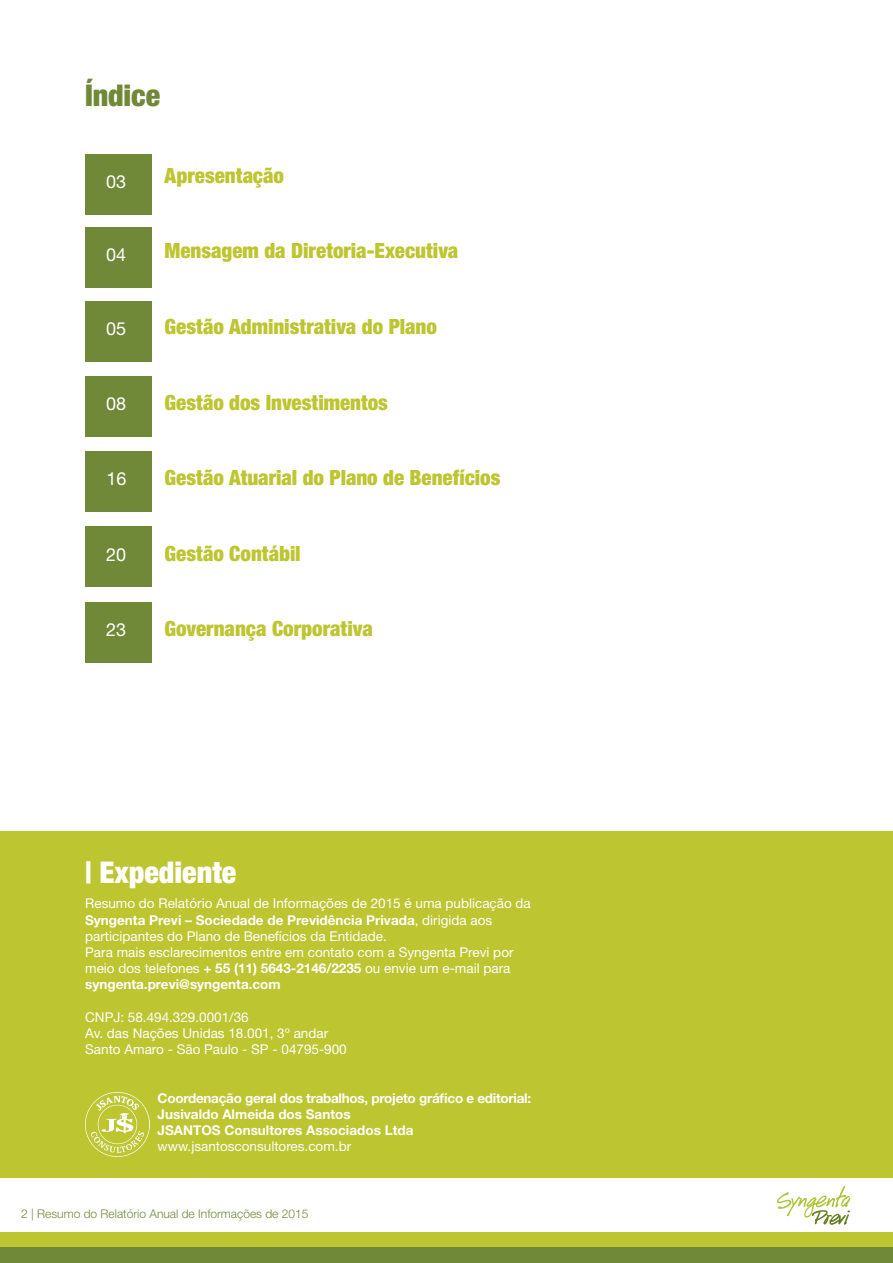
<style>
.page{position:relative;width:893px;height:1263px;background:#fff}
.page>*{position:absolute;margin:0;border:0;box-sizing:border-box;transform-origin:0 0}
.t1{font:900 condensed 30px "Helvetica Neue LT Std";color:#fff}
.t2{font:900 condensed 30px "Helvetica Neue LT Std";letter-spacing:-.005em;color:#708938}
.t3{font:900 condensed 21px "Helvetica Neue LT Std";color:#bdc531}
.t4{font:18px "Helvetica Neue LT Std";color:#fff}
.t5{font:13.5px/16.2px "Helvetica Neue LT Std";color:#fff}
.t6{font:700 13.5px/16.2px "Helvetica Neue LT Std";color:#fff}
.t7{font:300 12px "Helvetica Neue LT Std";color:#708938}
.s1{font-weight:700}
</style>
<div class="page">
<svg style="left:777px;top:1185px;width:73px;height:40px"></svg>
<div style="left:0;top:1247px;width:893px;height:16px;background:#708938"></div>
<div style="left:0;top:1232px;width:893px;height:15px;background:#bdc531"></div>
<div style="left:0;top:832px;width:893px;height:346px;background:#bdc531"></div>
<div style="left:85px;top:227px;width:66px;height:61px;background:#708938"></div>
<div style="left:85px;top:301px;width:66px;height:61px;background:#708938"></div>
<div style="left:85px;top:376px;width:66px;height:60px;background:#708938"></div>
<div style="left:85px;top:451px;width:66px;height:61px;background:#708938"></div>
<div style="left:85px;top:526px;width:66px;height:61px;background:#708938"></div>
<div style="left:85px;top:602px;width:66px;height:61px;background:#708938"></div>
<div style="left:85px;top:154px;width:66px;height:60px;background:#708938"></div>
<img style="left:85px;top:1092px;width:64px;height:64px">
<h1 class="t2" style="left:85px;top:77px;width:77px">Índice</h1>
<h3 class="t4" style="left:106px;top:171px;width:22px">03</h3>
<h2 class="t3" style="left:165px;top:162px;width:121px">Apresentação</h2>
<h3 class="t4" style="left:106px;top:244px;width:22px">04</h3>
<h2 class="t3" style="left:165px;top:238px;width:295px">Mensagem da Diretoria-Executiva</h2>
<h3 class="t4" style="left:106px;top:318px;width:22px">05</h3>
<h2 class="t3" style="left:165px;top:314px;width:274px">Gestão Administrativa do Plano</h2>
<h3 class="t4" style="left:106px;top:392px;width:22px">08</h3>
<h2 class="t3" style="left:165px;top:389px;width:225px">Gestão dos Investimentos</h2>
<h3 class="t4" style="left:106px;top:468px;width:22px">16</h3>
<h2 class="t3" style="left:165px;top:465px;width:337px">Gestão Atuarial do Plano de Benefícios</h2>
<h3 class="t4" style="left:106px;top:543px;width:22px">20</h3>
<h2 class="t3" style="left:165px;top:540px;width:138px">Gestão Contábil</h2>
<h3 class="t4" style="left:106px;top:619px;width:22px">23</h3>
<h2 class="t3" style="left:165px;top:616px;width:210px">Governança Corporativa</h2>
<h1 class="t1" style="left:85px;top:853px;width:153px">| Expediente</h1>
<p class="t5" style="left:85px;top:895px;width:447px">Resumo do Relatório Anual de Informações de 2015 é uma publicação da <span class="s1">Syngenta Previ – Sociedade de Previdência Privada</span>, dirigida aos participantes do Plano de Benefícios da Entidade.<br>Para mais esclarecimentos entre em contato com a Syngenta Previ por meio dos telefones <span class="s1">+ 55 (11) 5643-2146/2235</span> ou envie um e-mail para <span class="s1">syngenta.previ@syngenta.com</span></p>
<p class="t5" style="left:85px;top:1009px;width:263px">CNPJ: 58.494.329.0001/36<br>Av. das Nações Unidas 18.001, 3º andar<br>Santo Amaro - São Paulo - SP - 04795-900</p>
<p class="t6" style="left:158px;top:1089px;width:375px">Coordenação geral dos trabalhos, projeto gráfico e editorial:<br>Jusivaldo Almeida dos Santos<br>JSANTOS Consultores Associados Ltda</p>
<p class="t5" style="left:158px;top:1138px;width:195px">www.jsantosconsultores.com.br</p>
<p class="t7" style="left:21px;top:1206px;width:289px">2 | Resumo do Relatório Anual de Informações de 2015</p>
</div>
